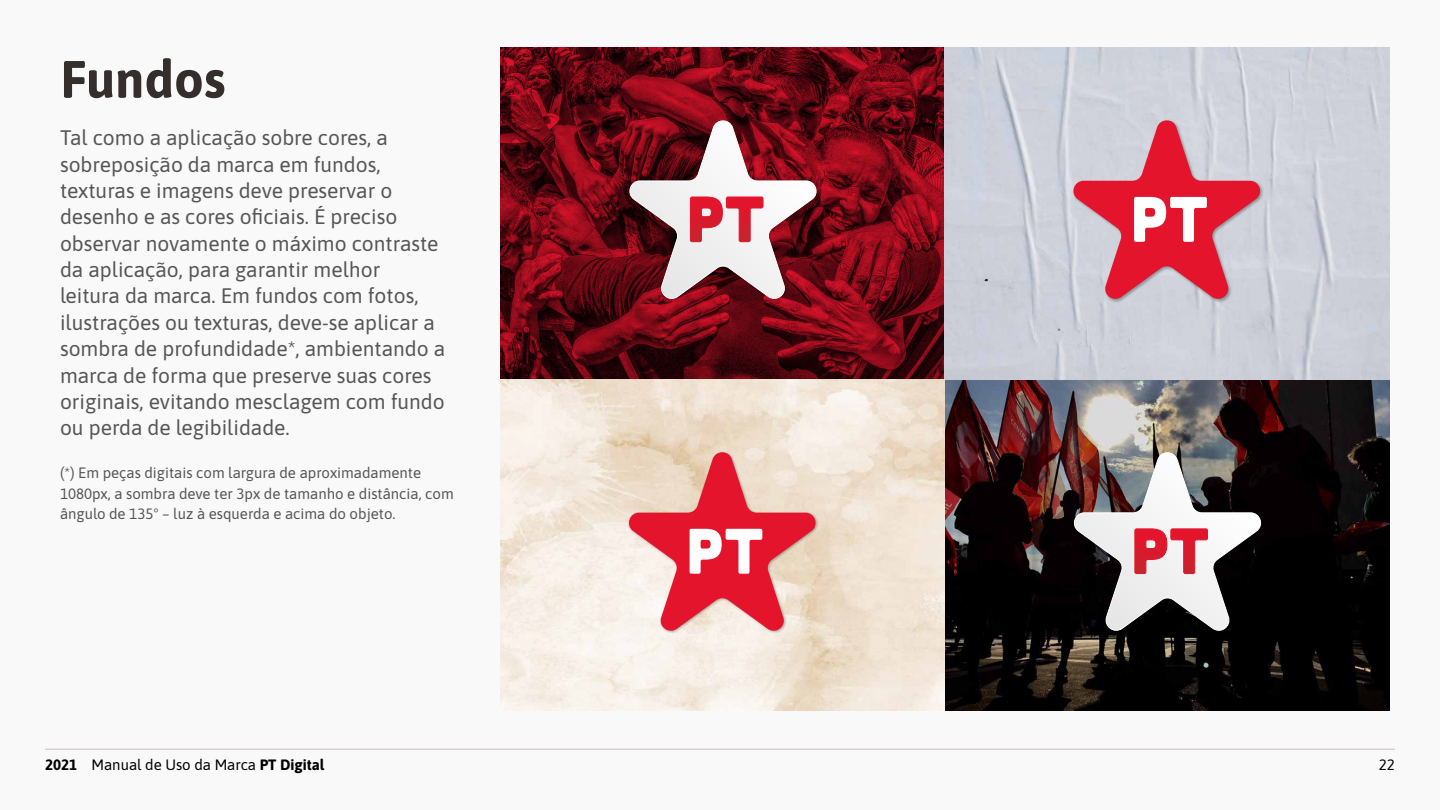
<style>
.page{position:relative;width:1440px;height:810px;background:#f9f9f9}
.page>*{position:absolute;margin:0;border:0;box-sizing:border-box;transform-origin:0 0}
.t1{font:700 52.5px "Asap";color:#342f2d}
.t2{font:21px/26.4px "Asap";color:#565656}
.t3{font:15px/20.4px "Asap";color:#565656}
.t4{font:15px "Asap";color:#000}
.s1{font-weight:700}
</style>
<div class="page">
<hr style="left:45px;top:748px;width:1350px;height:2px;background:#d8d3d2">
<img style="left:500px;top:47px;width:890px;height:664px">
<svg style="left:626px;top:118px;width:194px;height:185px"></svg>
<svg style="left:1070px;top:118px;width:194px;height:185px;background:#d88b99"></svg>
<svg style="left:625px;top:450px;width:194px;height:185px;background:#ea9494"></svg>
<svg style="left:1070px;top:450px;width:194px;height:185px"></svg>
<h1 class="t1" style="left:60px;top:43px;width:167px">Fundos</h1>
<p class="t2" style="left:60px;top:123px;width:387px">Tal como a aplicação sobre cores, a sobreposição da marca em fundos, texturas e imagens deve preservar o desenho e as cores oficiais. É preciso observar novamente o máximo contraste da aplicação, para garantir melhor leitura da marca. Em fundos com fotos, ilustrações ou texturas, deve-se aplicar a sombra de profundidade*, ambientando a marca de forma que preserve suas cores originais, evitando mesclagem com fundo ou perda de legibilidade.</p>
<p class="t3" style="left:60px;top:462px;width:395px">(*) Em peças digitais com largura de aproximadamente<br>1080px, a sombra deve ter 3px de tamanho e distância, com ângulo de 135° – luz à esquerda e acima do objeto.</p>
<p class="t4" style="left:45px;top:755px;width:281px"><span class="s1">2021</span> Manual de Uso da Marca <span class="s1">PT Digital</span></p>
<p class="t4" style="left:1379px;top:755px;width:18px">22</p>
</div>
